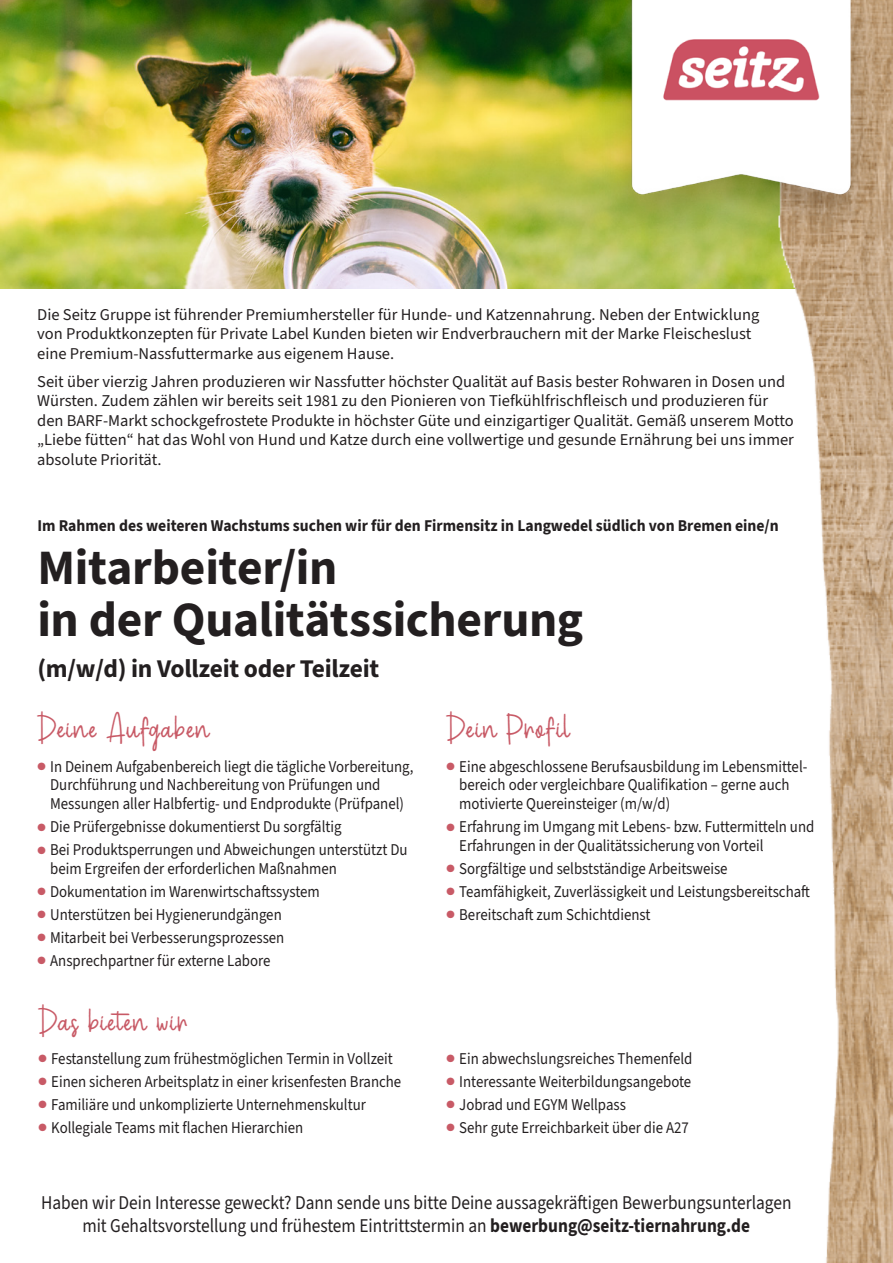
<style>
.page{position:relative;width:893px;height:1263px;background:#fff}
.page>*{position:absolute;margin:0;border:0;box-sizing:border-box;transform-origin:0 0}
.t1{font:700 49.5px/52.5px "Source Sans 3";letter-spacing:-.005em;color:#231f20}
.Dufanthe{font:36px "Dufanthe";letter-spacing:.05em;color:#c85a66}
.Dufanthe-2{font:36px "Dufanthe";letter-spacing:.03em;color:#c85a66}
.t2{font:700 25.5px "Source Sans 3";letter-spacing:-.01em;color:#231f20}
.Laufschrift_seitz{font:19.5px/22.5px "Source Sans 3";color:#231f20;text-align:center;scale:.89 1}
.Laufschrift_seitz-2{font:16.5px/18.8px "Source Sans 3";color:#231f20;scale:.9 1}
.Laufschrift_seitz-3{font:16.5px/19.5px "Source Sans 3";color:#231f20}
.Laufschrift_seitz-4{font:700 16.5px "Source Sans 3";color:#231f20;scale:.95 1}
.s1{color:#c85a66}
.s2{font-weight:700}
</style>
<div class="page">
<img style="left:0;top:0;width:774px;height:289px">
<img style="left:774px;top:0;width:119px;height:1263px">
<img style="left:594px;top:0;width:290px;height:249px">
<p class="Laufschrift_seitz-3" style="left:37px;top:305px;width:724px">Die Seitz Gruppe ist führender Premiumhersteller für Hunde- und Katzennahrung. Neben der Entwicklung von Produktkonzepten für Private Label Kunden bieten wir Endverbrauchern mit der Marke Fleischeslust eine Premium-Nassfuttermarke aus eigenem Hause.</p>
<p class="Laufschrift_seitz-3" style="left:37px;top:372px;width:758px">Seit über vierzig Jahren produzieren wir Nassfutter höchster Qualität auf Basis bester Rohwaren in Dosen und Würsten. Zudem zählen wir bereits seit 1981 zu den Pionieren von Tiefkühlfrischfleisch und produzieren für den BARF-Markt schockgefrostete Produkte in höchster Güte und einzigartiger Qualität. Gemäß unserem Motto „Liebe fütten“ hat das Wohl von Hund und Katze durch eine vollwertige und gesunde Ernährung bei uns immer absolute Priorität.</p>
<p class="Laufschrift_seitz-4" style="left:37px;top:515px;width:782px">Im Rahmen des weiteren Wachstums suchen wir für den Firmensitz in Langwedel südlich von Bremen eine/n</p>
<p class="t1" style="left:37px;top:541px;width:547px">Mitarbeiter/in<br>in der Qualitätssicherung</p>
<p class="t2" style="left:37px;top:651px;width:343px">(m/w/d) in Vollzeit oder Teilzeit</p>
<p class="Dufanthe" style="left:37px;top:709px;width:173px">Deine Aufgaben</p>
<p class="Laufschrift_seitz-2" style="left:50px;top:757px;width:405px;text-indent:-13px"><span class="s1">●</span> In Deinem Aufgabenbereich liegt die tägliche Vorbereitung,<br>Durchführung und Nachbereitung von Prüfungen und<br>Messungen aller Halbfertig- und Endprodukte (Prüfpanel)</p>
<p class="Laufschrift_seitz-2" style="left:37px;top:817px;width:340px"><span class="s1">●</span> Die Prüfergebnisse dokumentierst Du sorgfältig</p>
<p class="Laufschrift_seitz-2" style="left:50px;top:840px;width:399px;text-indent:-13px"><span class="s1">●</span> Bei Produktsperrungen und Abweichungen unterstützt Du beim Ergreifen der erforderlichen Maßnahmen</p>
<p class="Laufschrift_seitz-2" style="left:37px;top:882px;width:315px"><span class="s1">●</span> Dokumentation im Warenwirtschaftssystem</p>
<p class="Laufschrift_seitz-2" style="left:37px;top:905px;width:273px"><span class="s1">●</span> Unterstützen bei Hygienerundgängen</p>
<p class="Laufschrift_seitz-2" style="left:37px;top:928px;width:276px"><span class="s1">●</span> Mitarbeit bei Verbesserungsprozessen</p>
<p class="Laufschrift_seitz-2" style="left:37px;top:951px;width:261px"><span class="s1">●</span> Ansprechpartner für externe Labore</p>
<p class="Dufanthe-2" style="left:446px;top:709px;width:124px">Dein Profil</p>
<p class="Laufschrift_seitz-2" style="left:459px;top:757px;width:388px;text-indent:-13px"><span class="s1">●</span> Eine abgeschlossene Berufsausbildung im Lebensmittel&shy;bereich oder vergleichbare Qualifikation – gerne auch motivierte Quereinsteiger (m/w/d)</p>
<p class="Laufschrift_seitz-2" style="left:459px;top:817px;width:396px;text-indent:-13px"><span class="s1">●</span> Erfahrung im Umgang mit Lebens- bzw. Futtermitteln und<br>Erfahrungen in der Qualitätssicherung von Vorteil</p>
<p class="Laufschrift_seitz-2" style="left:446px;top:859px;width:314px"><span class="s1">●</span> Sorgfältige und selbstständige Arbeitsweise</p>
<p class="Laufschrift_seitz-2" style="left:446px;top:882px;width:405px"><span class="s1">●</span> Teamfähigkeit, Zuverlässigkeit und Leistungsbereitschaft</p>
<p class="Laufschrift_seitz-2" style="left:446px;top:905px;width:228px"><span class="s1">●</span> Bereitschaft zum Schichtdienst</p>
<p class="Dufanthe" style="left:38px;top:1002px;width:151px">Das bieten wir</p>
<p class="Laufschrift_seitz-2" style="left:38px;top:1049px;width:395px"><span class="s1">●</span> Festanstellung zum frühestmöglichen Termin in Vollzeit</p>
<p class="Laufschrift_seitz-2" style="left:38px;top:1072px;width:405px"><span class="s1">●</span> Einen sicheren Arbeitsplatz in einer krisenfesten Branche</p>
<p class="Laufschrift_seitz-2" style="left:38px;top:1095px;width:365px"><span class="s1">●</span> Familiäre und unkomplizierte Unternehmenskultur</p>
<p class="Laufschrift_seitz-2" style="left:38px;top:1118px;width:296px"><span class="s1">●</span> Kollegiale Teams mit flachen Hierarchien</p>
<p class="Laufschrift_seitz-2" style="left:446px;top:1049px;width:275px"><span class="s1">●</span> Ein abwechslungsreiches Themenfeld</p>
<p class="Laufschrift_seitz-2" style="left:446px;top:1072px;width:273px"><span class="s1">●</span> Interessante Weiterbildungsangebote</p>
<p class="Laufschrift_seitz-2" style="left:446px;top:1095px;width:201px"><span class="s1">●</span> Jobrad und EGYM Wellpass</p>
<p class="Laufschrift_seitz-2" style="left:446px;top:1118px;width:271px"><span class="s1">●</span> Sehr gute Erreichbarkeit über die A27</p>
<p class="Laufschrift_seitz" style="left:41px;top:1192px;width:845px">Haben wir Dein Interesse geweckt? Dann sende uns bitte Deine aussagekräftigen Bewerbungsunterlagen mit Gehaltsvorstellung und frühestem Eintrittstermin an <span class="s2">bewerbung@seitz-tiernahrung.de</span></p>
</div>
